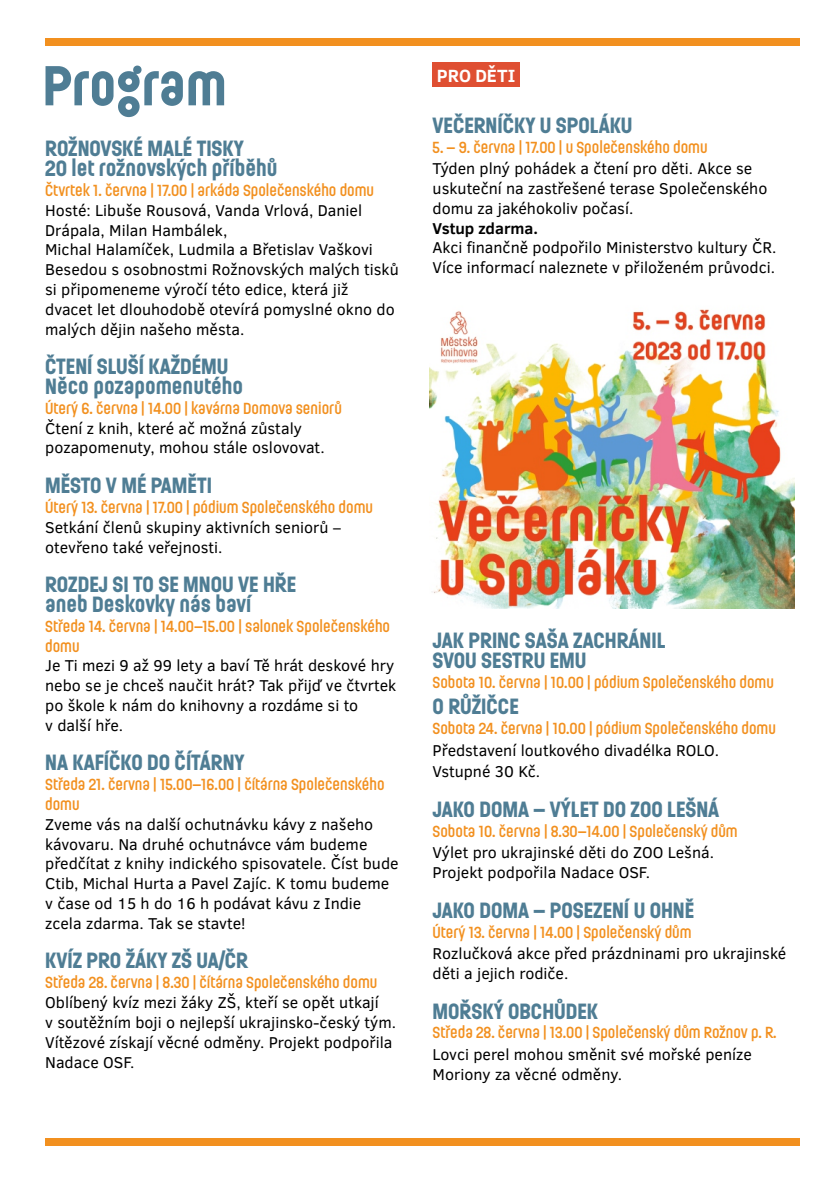
<style>
.page{position:relative;width:840px;height:1191px;background:#fff}
.page>*{position:absolute;margin:0;border:0;box-sizing:border-box;transform-origin:0 0}
.t1{font:700 56px "Ladislav";letter-spacing:-.005em;color:#4f7d94}
.t2{font:700 22px/19.8px "Ladislav";color:#4f7d94}
.t3{font:700 18px "Clear Sans";color:#fff}
.t4{font:16px/19.8px "Clear Sans";color:#000}
.t5{font:600 16px/19.8px "Ladislav";color:#f2901f}
.t6{font:700 16px "Clear Sans";color:#000}
</style>
<div class="page">
<div style="left:432px;top:63px;width:87px;height:24px;background:#df4f32"></div>
<div style="left:45px;top:1137px;width:754px;height:8px;background:#f2901f"></div>
<div style="left:45px;top:38px;width:754px;height:8px;background:#f2901f"></div>
<img style="left:429px;top:309px;width:364px;height:299px">
<h1 class="t1" style="left:43px;top:60px;width:186px">Program</h1>
<h2 class="t2" style="left:45px;top:140px;width:233px">ROŽNOVSKÉ MALÉ TISKY<br>20 let rožnovských příběhů</h2>
<p class="t5" style="left:45px;top:181px;width:330px">Čtvrtek 1. června | 17.00 | arkáda Společenského domu</p>
<p class="t4" style="left:45px;top:202px;width:355px">Hosté: Libuše Rousová, Vanda Vrlová, Daniel Drápala, Milan Hambálek,<br>Michal Halamíček, Ludmila a Břetislav Vaškovi Besedou s osobnostmi Rožnovských malých tisků si připomeneme výročí této edice, která již dvacet let dlouhodobě otevírá pomyslné okno do malých dějin našeho města.</p>
<h2 class="t2" style="left:45px;top:358px;width:199px">ČTENÍ SLUŠÍ KAŽDÉMU<br>Něco pozapomenutého</h2>
<p class="t5" style="left:45px;top:399px;width:298px">Úterý 6. června | 14.00 | kavárna Domova seniorů</p>
<p class="t4" style="left:45px;top:420px;width:281px">Čtení z knih, které ač možná zůstaly pozapomenuty, mohou stále oslovovat.</p>
<h2 class="t2" style="left:45px;top:476px;width:168px">MĚSTO V MÉ PAMĚTI</h2>
<p class="t5" style="left:45px;top:498px;width:329px">Úterý 13. června | 17.00 | pódium Společenského domu</p>
<p class="t4" style="left:45px;top:519px;width:297px">Setkání členů skupiny aktivních seniorů – otevřeno také veřejnosti.</p>
<h2 class="t2" style="left:45px;top:575px;width:252px">ROZDEJ SI TO SE MNOU VE HŘE aneb Deskovky nás baví</h2>
<p class="t5" style="left:45px;top:617px;width:346px">Středa 14. června | 14.00–15.00 | salonek Společenského domu</p>
<p class="t4" style="left:45px;top:658px;width:352px">Je Ti mezi 9 až 99 lety a baví Tě hrát deskové hry nebo se je chceš naučit hrát? Tak přijď ve čtvrtek po škole k nám do knihovny a rozdáme si to<br>v další hře.</p>
<h2 class="t2" style="left:45px;top:754px;width:201px">NA KAFÍČKO DO ČÍTÁRNY</h2>
<p class="t5" style="left:45px;top:775px;width:341px">Středa 21. června | 15.00–16.00 | čítárna Společenského domu</p>
<p class="t4" style="left:45px;top:816px;width:355px">Zveme vás na další ochutnávku kávy z našeho kávovaru. Na druhé ochutnávce vám budeme předčítat z knihy indického spisovatele. Číst bude Ctib, Michal Hurta a Pavel Zajíc. K tomu budeme v čase od 15 h do 16 h podávat kávu z Indie zcela zdarma. Tak se stavte!</p>
<h2 class="t2" style="left:45px;top:952px;width:204px">KVÍZ PRO ŽÁKY ZŠ UA/ČR</h2>
<p class="t5" style="left:45px;top:973px;width:333px">Středa 28. června | 8.30 | čítárna Společenského domu</p>
<p class="t4" style="left:45px;top:994px;width:352px">Oblíbený kvíz mezi žáky ZŠ, kteří se opět utkají<br>v soutěžním boji o nejlepší ukrajinsko-český tým.<br>Vítězové získají věcné odměny. Projekt podpořila Nadace OSF.</p>
<p class="t3" style="left:436px;top:69px;width:80px">PRO DĚTI</p>
<h2 class="t2" style="left:432px;top:116px;width:201px">VEČERNÍČKY U SPOLÁKU</h2>
<p class="t5" style="left:432px;top:138px;width:276px">5. – 9. června | 17.00 | u Společenského domu</p>
<p class="t4" style="left:432px;top:161px;width:336px">Týden plný pohádek a čtení pro děti. Akce se uskuteční na zastřešené terase Společenského domu za jakéhokoliv počasí.</p>
<p class="t6" style="left:432px;top:222px;width:107px">Vstup zdarma.</p>
<p class="t4" style="left:432px;top:240px;width:345px">Akci finančně podpořilo Ministerstvo kultury ČR.<br>Více informací naleznete v přiloženém průvodci.</p>
<h2 class="t2" style="left:432px;top:631px;width:234px">JAK PRINC SAŠA ZACHRÁNIL<br>SVOU SESTRU EMU</h2>
<p class="t5" style="left:432px;top:673px;width:343px">Sobota 10. června | 10.00 | pódium Společenského domu</p>
<h2 class="t2" style="left:432px;top:697px;width:88px">O RŮŽIČCE</h2>
<p class="t5" style="left:432px;top:719px;width:344px">Sobota 24. června | 10.00 | pódium Společenského domu</p>
<p class="t4" style="left:432px;top:741px;width:288px;line-height:21.6px">Představení loutkového divadélka ROLO.<br>Vstupné 30 Kč.</p>
<h2 class="t2" style="left:432px;top:800px;width:288px">JAKO DOMA – VÝLET DO ZOO LEŠNÁ</h2>
<p class="t5" style="left:432px;top:822px;width:306px">Sobota 10. června | 8.30–14.00 | Společenský dům</p>
<p class="t4" style="left:432px;top:845px;width:283px">Výlet pro ukrajinské děti do ZOO Lešná.<br>Projekt podpořila Nadace OSF.</p>
<h2 class="t2" style="left:432px;top:901px;width:263px">JAKO DOMA – POSEZENÍ U OHNĚ</h2>
<p class="t5" style="left:432px;top:923px;width:260px">Úterý 13. června | 14.00 | Společenský dům</p>
<p class="t4" style="left:432px;top:945px;width:355px">Rozlučková akce před prázdninami pro ukrajinské děti a jejich rodiče.</p>
<h2 class="t2" style="left:432px;top:1002px;width:167px">MOŘSKÝ OBCHŮDEK</h2>
<p class="t5" style="left:432px;top:1023px;width:345px">Středa 28. června | 13.00 | Společenský dům Rožnov p. R.</p>
<p class="t4" style="left:432px;top:1046px;width:320px">Lovci perel mohou směnit své mořské peníze<br>Moriony za věcné odměny.</p>
</div>
